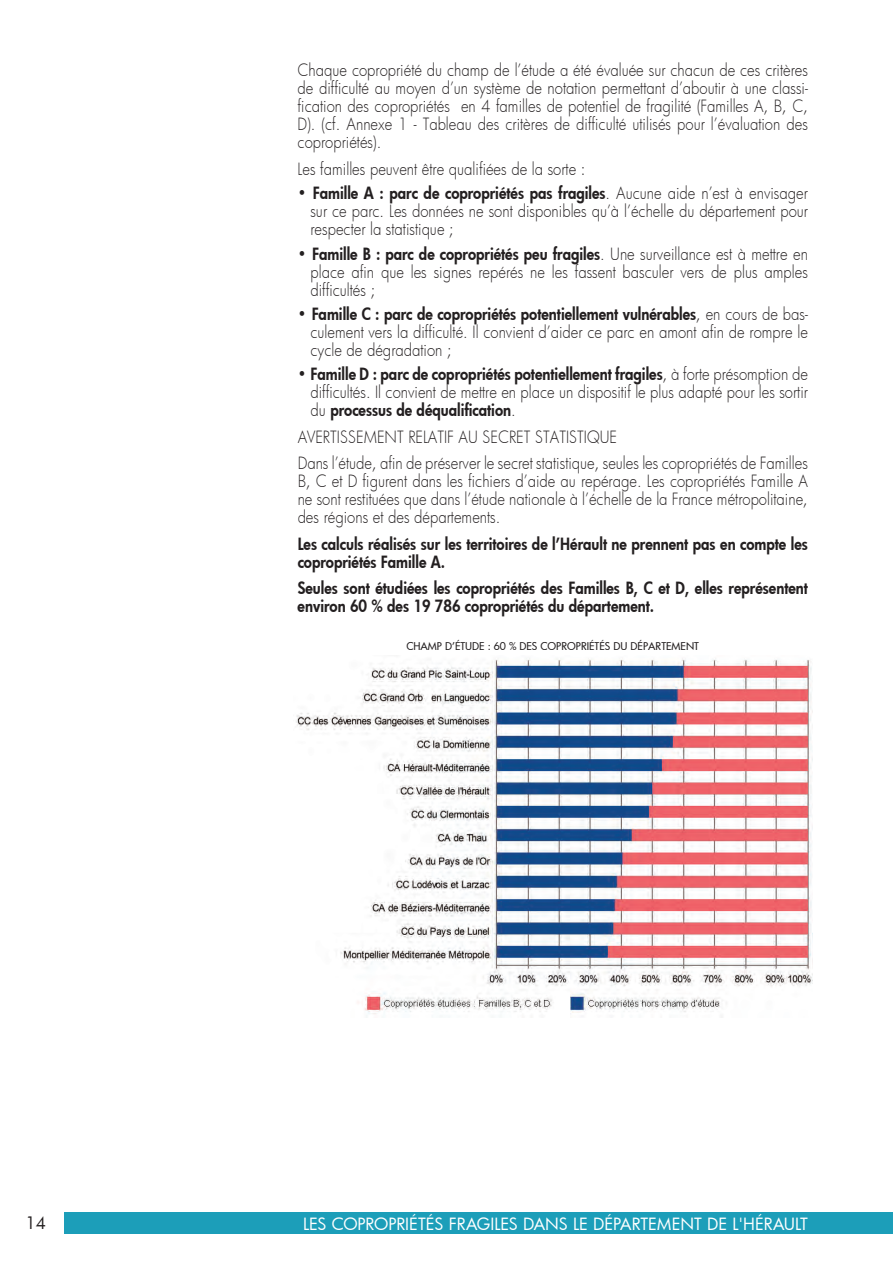
<style>
.page{position:relative;width:893px;height:1263px;background:#fff}
.page>*{position:absolute;margin:0;border:0;box-sizing:border-box;transform-origin:0 0}
.t1{font:16.8px "Futura";color:#231f20}
.Retrait_01{font:300 16.5px/18px "Futura";color:#231f20;text-align:justify;scale:.9 1}
.t2{font:800 16.5px/18px "Futura";color:#231f20;scale:.9 1}
.t3{font:16.5px "Futura";color:#fff}
.Légende{font:500 10.5px "Futura";color:#231f20}
.s1{font-weight:800}
</style>
<div class="page">
<div style="left:64px;top:1212px;width:829px;height:21px;background:#1c9eb9"></div>
<img style="left:296px;top:658px;width:516px;height:356px">
<p class="Retrait_01" style="left:298px;top:61px;width:569px">Chaque copropriété du champ de l’étude a été évaluée sur chacun de ces critères de difficulté au moyen d’un système de notation permettant d’aboutir à une classi&shy;fication des copropriétés en 4 familles de potentiel de fragilité (Familles A, B, C, D). (cf. Annexe 1 - Tableau des critères de difficulté utilisés pour l’évaluation des copropriétés).</p>
<p class="Retrait_01" style="left:298px;top:159px;width:321px">Les familles peuvent être qualifiées de la sorte :</p>
<p class="Retrait_01" style="left:310px;top:184px;width:554px;text-indent:-13px">• <span class="s1">Famille A : parc de copropriétés pas fragiles</span>. Aucune aide n’est à envisager sur ce parc. Les données ne sont disponibles qu’à l’échelle du département pour respecter la statistique ;</p>
<p class="Retrait_01" style="left:310px;top:244px;width:554px;text-indent:-13px">• <span class="s1">Famille B : parc de copropriétés peu fragiles</span>. Une surveillance est à mettre en place afin que les signes repérés ne les fassent basculer vers de plus amples difficultés ;</p>
<p class="Retrait_01" style="left:310px;top:305px;width:554px;text-indent:-13px">• <span class="s1">Famille C : parc de copropriétés potentiellement vulnérables</span>, en cours de bas&shy;culement vers la difficulté. Il convient d’aider ce parc en amont afin de rompre le cycle de dégradation ;</p>
<p class="Retrait_01" style="left:310px;top:365px;width:554px;text-indent:-13px">• <span class="s1">Famille D : parc de copropriétés potentiellement fragiles</span>, à forte présomption de difficultés. Il convient de mettre en place un dispositif le plus adapté pour les sortir du <span class="s1">processus de déqualification</span>.</p>
<p class="Retrait_01" style="left:298px;top:427px;width:356px">AVERTISSEMENT RELATIF AU SECRET STATISTIQUE</p>
<p class="Retrait_01" style="left:298px;top:454px;width:568px">Dans l’étude, afin de préserver le secret statistique, seules les copropriétés de Familles B, C et D figurent dans les fichiers d’aide au repérage. Les copropriétés Famille A ne sont restituées que dans l’étude nationale à l’échelle de la France métropolitaine, des régions et des départements.</p>
<p class="t2" style="left:298px;top:534px;width:568px">Les calculs réalisés sur les territoires de l’Hérault ne prennent pas en compte les copropriétés Famille A.</p>
<p class="t2" style="left:298px;top:579px;width:568px">Seules sont étudiées les copropriétés des Familles B, C et D, elles représentent environ 60 % des 19 786 copropriétés du département.</p>
<p class="Légende" style="left:406px;top:639px;width:294px">CHAMP D’ÉTUDE : 60 % DES COPROPRIÉTÉS DU DÉPARTEMENT</p>
<p class="t1" style="left:26px;top:1211px;width:22px">14</p>
<p class="t3" style="left:303px;top:1212px;width:506px">LES COPROPRIÉTÉS FRAGILES DANS LE DÉPARTEMENT DE L'HÉRAULT</p>
</div>
